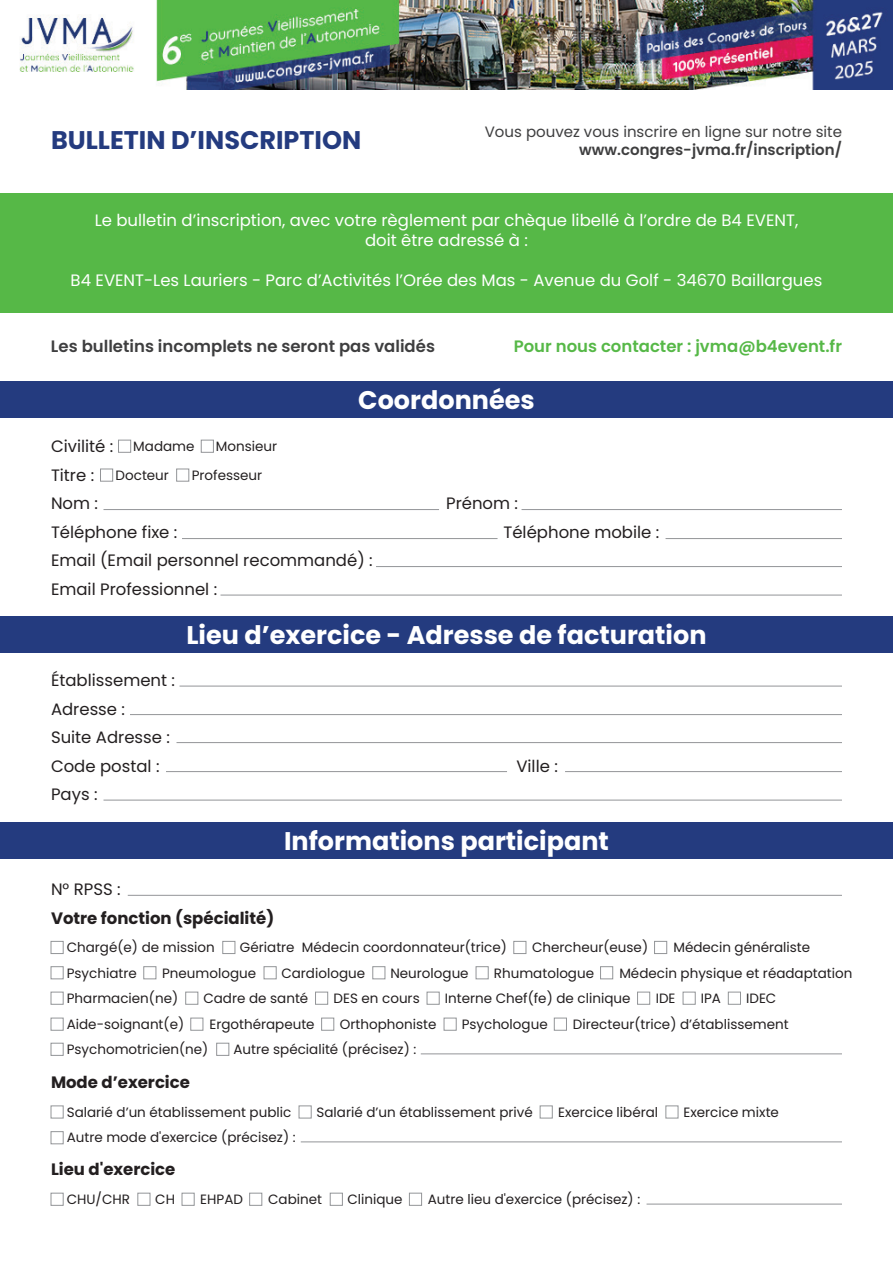
<style>
.page{position:relative;width:893px;height:1263px;background:#fff}
.page>*{position:absolute;margin:0;border:0;box-sizing:border-box;transform-origin:0 0}
.t1{font:700 25.5px "Poppins";color:#fff}
.t2{font:700 25.5px "Poppins";color:#243b7f}
.t3{font:16.5px/28.5px "Poppins";color:#231f20}
.t4{font:16.5px/19.8px "Poppins";color:#fff;text-align:center}
.t5{font:700 16.5px "Poppins";color:#231f20}
.t6{font:600 16.5px "Poppins";color:#3e3e3f}
.t7{font:600 16.5px "Poppins";color:#56b847}
.t8{font:15px "Poppins";color:#3e3e3f}
.t9{font:600 15px "Poppins";color:#3e3e3f}
.t10{font:13.5px "Poppins";color:#231f20}
</style>
<div class="page">
<div style="left:0;top:193px;width:893px;height:119px;background:#56b847"></div>
<img style="left:19px;top:0;width:874px;height:90px">
<hr style="left:376px;top:566px;width:466px;height:1px;background:#939598">
<hr style="left:220px;top:595px;width:622px;height:1px;background:#939598">
<hr style="left:179px;top:686px;width:663px;height:1px;background:#939598">
<hr style="left:130px;top:714px;width:712px;height:1px;background:#939598">
<hr style="left:176px;top:742px;width:666px;height:1px;background:#939598">
<hr style="left:565px;top:771px;width:277px;height:1px;background:#939598">
<hr style="left:166px;top:771px;width:341px;height:1px;background:#939598">
<hr style="left:104px;top:800px;width:738px;height:1px;background:#939598">
<div style="left:0;top:382px;width:893px;height:36px;background:#243b7f"></div>
<hr style="left:104px;top:509px;width:335px;height:1px;background:#939598">
<hr style="left:522px;top:509px;width:320px;height:1px;background:#939598">
<hr style="left:182px;top:538px;width:315px;height:1px;background:#939598">
<hr style="left:666px;top:538px;width:176px;height:1px;background:#939598">
<div style="left:118px;top:440px;width:13px;height:12px;border:1px solid #939598"></div>
<div style="left:201px;top:440px;width:13px;height:12px;border:1px solid #939598"></div>
<div style="left:100px;top:469px;width:13px;height:12px;border:1px solid #939598"></div>
<div style="left:176px;top:469px;width:13px;height:12px;border:1px solid #939598"></div>
<div style="left:0;top:616px;width:893px;height:36px;background:#243b7f"></div>
<div style="left:51px;top:941px;width:12px;height:13px;border:1px solid #939598"></div>
<div style="left:223px;top:941px;width:12px;height:13px;border:1px solid #939598"></div>
<div style="left:514px;top:941px;width:12px;height:13px;border:1px solid #939598"></div>
<div style="left:654px;top:941px;width:13px;height:13px;border:1px solid #939598"></div>
<div style="left:476px;top:966px;width:12px;height:13px;border:1px solid #939598"></div>
<div style="left:144px;top:966px;width:12px;height:13px;border:1px solid #939598"></div>
<div style="left:264px;top:966px;width:12px;height:13px;border:1px solid #939598"></div>
<div style="left:373px;top:966px;width:12px;height:13px;border:1px solid #939598"></div>
<div style="left:600px;top:966px;width:13px;height:13px;border:1px solid #939598"></div>
<div style="left:0;top:822px;width:893px;height:36px;background:#243b7f"></div>
<hr style="left:128px;top:895px;width:714px;height:1px;background:#939598">
<div style="left:51px;top:966px;width:12px;height:13px;border:1px solid #939598"></div>
<div style="left:51px;top:992px;width:12px;height:12px;border:1px solid #939598"></div>
<div style="left:51px;top:1018px;width:12px;height:12px;border:1px solid #939598"></div>
<div style="left:51px;top:1043px;width:12px;height:12px;border:1px solid #939598"></div>
<hr style="left:421px;top:1053px;width:421px;height:1px;background:#939598">
<div style="left:216px;top:1043px;width:13px;height:12px;border:1px solid #939598"></div>
<div style="left:186px;top:992px;width:12px;height:12px;border:1px solid #939598"></div>
<div style="left:315px;top:992px;width:13px;height:12px;border:1px solid #939598"></div>
<div style="left:427px;top:992px;width:12px;height:12px;border:1px solid #939598"></div>
<div style="left:637px;top:992px;width:13px;height:12px;border:1px solid #939598"></div>
<div style="left:683px;top:992px;width:12px;height:12px;border:1px solid #939598"></div>
<div style="left:728px;top:992px;width:13px;height:12px;border:1px solid #939598"></div>
<div style="left:191px;top:1018px;width:12px;height:12px;border:1px solid #939598"></div>
<div style="left:321px;top:1018px;width:13px;height:12px;border:1px solid #939598"></div>
<div style="left:444px;top:1018px;width:12px;height:12px;border:1px solid #939598"></div>
<div style="left:554px;top:1018px;width:13px;height:12px;border:1px solid #939598"></div>
<div style="left:51px;top:1106px;width:12px;height:12px;border:1px solid #939598"></div>
<div style="left:299px;top:1106px;width:12px;height:12px;border:1px solid #939598"></div>
<div style="left:540px;top:1106px;width:12px;height:12px;border:1px solid #939598"></div>
<div style="left:51px;top:1131px;width:12px;height:13px;border:1px solid #939598"></div>
<hr style="left:301px;top:1141px;width:541px;height:1px;background:#939598">
<hr style="left:646px;top:1204px;width:196px;height:1px;background:#939598">
<div style="left:51px;top:1193px;width:12px;height:12px;border:1px solid #939598"></div>
<div style="left:138px;top:1193px;width:12px;height:12px;border:1px solid #939598"></div>
<div style="left:182px;top:1193px;width:12px;height:12px;border:1px solid #939598"></div>
<div style="left:249px;top:1193px;width:13px;height:12px;border:1px solid #939598"></div>
<div style="left:330px;top:1193px;width:13px;height:12px;border:1px solid #939598"></div>
<div style="left:409px;top:1193px;width:13px;height:12px;border:1px solid #939598"></div>
<h1 class="t2" style="left:51px;top:126px;width:312px">BULLETIN D’INSCRIPTION</h1>
<p class="t8" style="left:485px;top:123px;width:359px">Vous pouvez vous inscrire en ligne sur notre site</p>
<p class="t9" style="left:579px;top:141px;width:264px">www.congres-jvma.fr/inscription/</p>
<p class="t4" style="left:95px;top:211px;width:705px">Le bulletin d’inscription, avec votre règlement par chèque libellé à l’ordre de B4 EVENT, doit être adressé à :</p>
<p class="t4" style="left:71px;top:270px;width:753px">B4 EVENT-Les Lauriers - Parc d’Activités l’Orée des Mas - Avenue du Golf - 34670 Baillargues</p>
<p class="t6" style="left:51px;top:336px;width:385px">Les bulletins incomplets ne seront pas validés</p>
<p class="t7" style="left:514px;top:336px;width:330px">Pour nous contacter : jvma@b4event.fr</p>
<h1 class="t1" style="left:358px;top:385px;width:178px">Coordonnées</h1>
<p class="t3" style="left:51px;top:432px;width:64px">Civilité :<br>Titre :<br>Nom :</p>
<p class="t10" style="left:133px;top:438px;width:63px">Madame</p>
<p class="t10" style="left:216px;top:438px;width:63px">Monsieur</p>
<p class="t10" style="left:116px;top:468px;width:55px">Docteur</p>
<p class="t10" style="left:192px;top:468px;width:72px">Professeur</p>
<p class="t3" style="left:446px;top:489px;width:73px">Prénom :</p>
<p class="t3" style="left:51px;top:518px;width:128px">Téléphone fixe :</p>
<p class="t3" style="left:503px;top:518px;width:157px">Téléphone mobile :</p>
<p class="t3" style="left:51px;top:546px;width:323px">Email (Email personnel recommandé) :<br>Email Professionnel :</p>
<p class="t3" style="left:51px;top:666px;width:126px">Établissement :<br>Adresse :<br>Suite Adresse :<br>Code postal :</p>
<p class="t3" style="left:51px;top:780px;width:48px">Pays :</p>
<h1 class="t1" style="left:186px;top:620px;width:522px">Lieu d’exercice - Adresse de facturation</h1>
<p class="t3" style="left:516px;top:752px;width:43px">Ville :</p>
<h1 class="t1" style="left:284px;top:826px;width:326px">Informations participant</h1>
<p class="t3" style="left:51px;top:875px;width:71px">N° RPSS :</p>
<p class="t5" style="left:51px;top:908px;width:225px">Votre fonction (spécialité)</p>
<p class="t10" style="left:67px;top:940px;width:149px">Chargé(e) de mission</p>
<p class="t10" style="left:240px;top:940px;width:268px">Gériatre Médecin coordonnateur(trice)</p>
<p class="t10" style="left:532px;top:940px;width:118px">Chercheur(euse)</p>
<p class="t10" style="left:673px;top:940px;width:138px">Médecin généraliste</p>
<p class="t10" style="left:67px;top:965px;width:72px">Psychiatre</p>
<p class="t10" style="left:162px;top:965px;width:96px">Pneumologue</p>
<p class="t10" style="left:281px;top:965px;width:85px">Cardiologue</p>
<p class="t10" style="left:390px;top:965px;width:80px">Neurologue</p>
<p class="t10" style="left:494px;top:965px;width:102px">Rhumatologue</p>
<p class="t10" style="left:619px;top:965px;width:235px">Médecin physique et réadaptation</p>
<p class="t10" style="left:67px;top:991px;width:113px">Pharmacien(ne)</p>
<p class="t10" style="left:203px;top:991px;width:106px">Cadre de santé</p>
<p class="t10" style="left:334px;top:991px;width:88px">DES en cours</p>
<p class="t10" style="left:445px;top:991px;width:187px">Interne Chef(fe) de clinique</p>
<p class="t10" style="left:656px;top:991px;width:21px">IDE</p>
<p class="t10" style="left:701px;top:991px;width:22px">IPA</p>
<p class="t10" style="left:746px;top:991px;width:32px">IDEC</p>
<p class="t10" style="left:67px;top:1016px;width:119px">Aide-soignant(e)</p>
<p class="t10" style="left:209px;top:1016px;width:107px">Ergothérapeute</p>
<p class="t10" style="left:340px;top:1016px;width:98px">Orthophoniste</p>
<p class="t10" style="left:462px;top:1016px;width:88px">Psychologue</p>
<p class="t10" style="left:573px;top:1016px;width:217px">Directeur(trice) d’établissement</p>
<p class="t10" style="left:67px;top:1042px;width:143px">Psychomotricien(ne)</p>
<p class="t10" style="left:234px;top:1042px;width:184px">Autre spécialité (précisez) :</p>
<p class="t5" style="left:51px;top:1073px;width:140px">Mode d’exercice</p>
<p class="t10" style="left:67px;top:1104px;width:226px">Salarié d’un établissement public</p>
<p class="t10" style="left:317px;top:1104px;width:218px">Salarié d’un établissement privé</p>
<p class="t10" style="left:558px;top:1104px;width:102px">Exercice libéral</p>
<p class="t10" style="left:683px;top:1104px;width:97px">Exercice mixte</p>
<p class="t10" style="left:67px;top:1129px;width:230px">Autre mode d'exercice (précisez) :</p>
<p class="t5" style="left:51px;top:1160px;width:126px">Lieu d'exercice</p>
<p class="t10" style="left:67px;top:1191px;width:65px">CHU/CHR</p>
<p class="t10" style="left:155px;top:1191px;width:21px">CH</p>
<p class="t10" style="left:200px;top:1191px;width:44px">EHPAD</p>
<p class="t10" style="left:268px;top:1191px;width:55px">Cabinet</p>
<p class="t10" style="left:347px;top:1191px;width:57px">Clinique</p>
<p class="t10" style="left:428px;top:1191px;width:214px">Autre lieu d'exercice (précisez) :</p>
</div>
